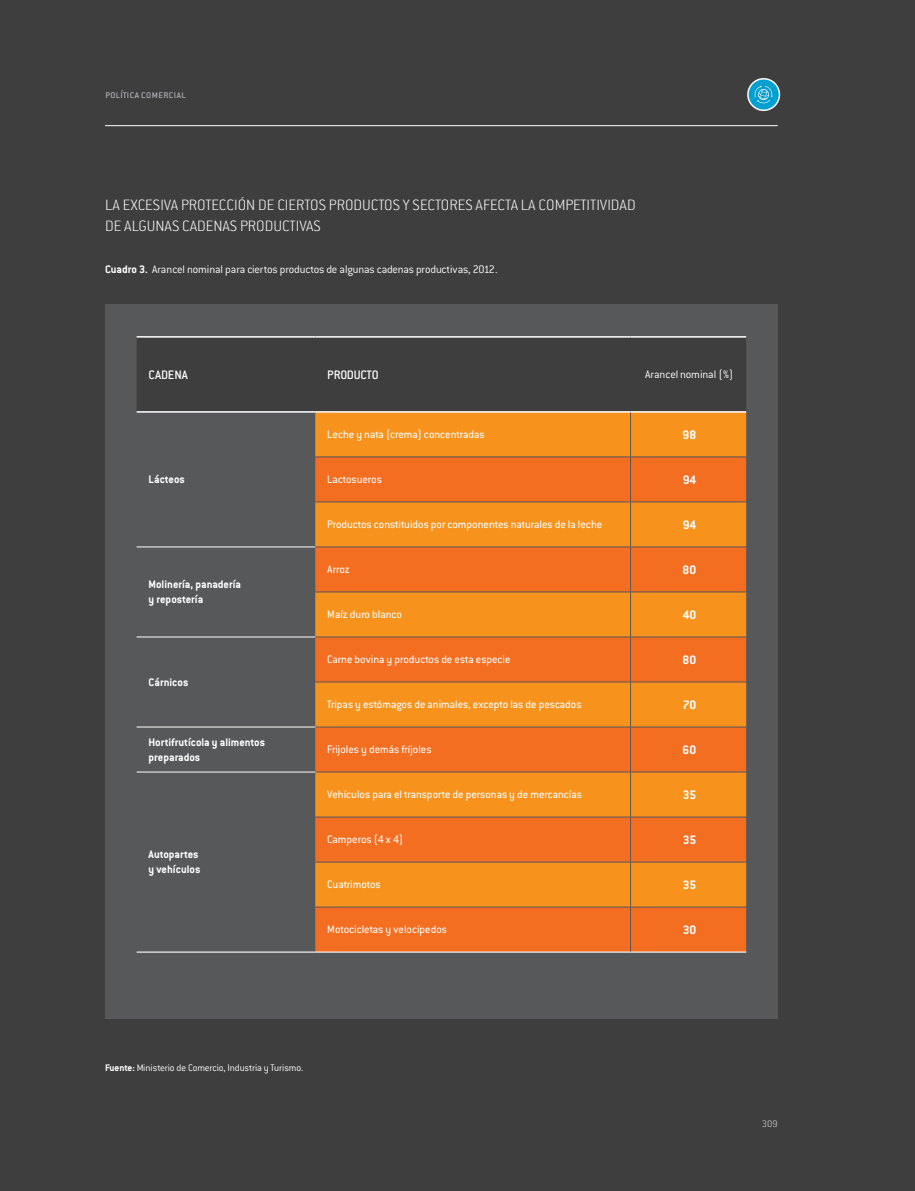
<style>
.page{position:relative;width:915px;height:1191px;background:#fff}
.page>*{position:absolute;margin:0;border:0;box-sizing:border-box;transform-origin:0 0}
.CPC_Entrada_grafico{font:200 16.5px/21px "Conduit ITC Std";color:#fff}
.t1{font:700 13.5px "Conduit ITC Std";letter-spacing:-.005em;color:#fff}
.CPC_Parrafo_1{font:500 13.5px "Conduit ITC Std";letter-spacing:-.015em;color:#fff}
.t2{font:12px "Conduit ITC Std";color:#fff}
.t3{font:700 12px/15px "Conduit ITC Std";color:#fff}
.CPC_Titulo_grafico{font:300 12px "Conduit ITC Std";letter-spacing:-.02em;color:#fff}
.t4{font:300 12px "Conduit ITC Std";letter-spacing:-.02em;color:#bcbdc0}
.CPC_Fuente_grafico{font:300 10.5px "Conduit ITC Std";letter-spacing:-.005em;color:#fff}
.t5{font:300 10.5px "Conduit ITC Std";color:#bcbdc0}
.s1{font-weight:700}
</style>
<div class="page">
<div style="left:0;top:0;width:914px;height:1191px;background:#3e3e3f"></div>
<hr style="left:105px;top:125px;width:672px;height:1px;background:#fff">
<div style="left:744px;top:77px;width:37px;height:36px;background:#231f20;opacity:.25"></div>
<svg style="left:754px;top:86px;width:18px;height:17px"></svg>
<div style="left:105px;top:304px;width:672px;height:714px;background:#57585a"></div>
<div style="left:136px;top:337px;width:610px;height:75px;background:#3e3e3f"></div>
<div style="left:315px;top:412px;width:431px;height:495px;background:#f7931d"></div>
<div style="left:315px;top:457px;width:431px;height:45px;background:#f36e21"></div>
<div style="left:315px;top:547px;width:431px;height:45px;background:#f36e21"></div>
<div style="left:315px;top:637px;width:431px;height:45px;background:#f36e21"></div>
<div style="left:315px;top:727px;width:431px;height:45px;background:#f36e21"></div>
<div style="left:315px;top:817px;width:431px;height:45px;background:#f36e21"></div>
<div style="left:315px;top:907px;width:431px;height:45px;background:#f36e21"></div>
<hr style="left:136px;top:951px;width:179px;height:1px;background:#fff">
<hr style="left:315px;top:951px;width:315px;height:1px;background:#fff">
<hr style="left:630px;top:951px;width:115px;height:1px;background:#fff">
<hr style="left:136px;top:336px;width:179px;height:2px;background:#fff">
<hr style="left:315px;top:336px;width:315px;height:2px;background:#fff">
<hr style="left:630px;top:336px;width:115px;height:2px;background:#fff">
<hr style="left:136px;top:411px;width:179px;height:2px;background:#fff">
<hr style="left:315px;top:411px;width:315px;height:2px;background:#fff">
<hr style="left:630px;top:411px;width:115px;height:2px;background:#fff">
<hr style="left:630px;top:413px;width:1px;height:43px;background:#57585a">
<hr style="left:315px;top:456px;width:315px;height:1px;background:#57585a">
<hr style="left:630px;top:456px;width:115px;height:1px;background:#57585a">
<hr style="left:630px;top:457px;width:1px;height:44px;background:#57585a">
<hr style="left:315px;top:501px;width:315px;height:1px;background:#57585a">
<hr style="left:630px;top:501px;width:115px;height:1px;background:#57585a">
<hr style="left:630px;top:502px;width:1px;height:44px;background:#57585a">
<hr style="left:315px;top:546px;width:315px;height:1px;background:#57585a">
<hr style="left:630px;top:546px;width:115px;height:1px;background:#57585a">
<hr style="left:630px;top:547px;width:1px;height:44px;background:#57585a">
<hr style="left:315px;top:591px;width:315px;height:1px;background:#57585a">
<hr style="left:630px;top:591px;width:115px;height:1px;background:#57585a">
<hr style="left:630px;top:592px;width:1px;height:44px;background:#57585a">
<hr style="left:315px;top:636px;width:315px;height:1px;background:#57585a">
<hr style="left:630px;top:636px;width:115px;height:1px;background:#57585a">
<hr style="left:630px;top:637px;width:1px;height:44px;background:#57585a">
<hr style="left:315px;top:681px;width:315px;height:1px;background:#57585a">
<hr style="left:630px;top:681px;width:115px;height:1px;background:#57585a">
<hr style="left:630px;top:682px;width:1px;height:44px;background:#57585a">
<hr style="left:315px;top:726px;width:315px;height:1px;background:#57585a">
<hr style="left:630px;top:726px;width:115px;height:1px;background:#57585a">
<hr style="left:630px;top:727px;width:1px;height:44px;background:#57585a">
<hr style="left:315px;top:771px;width:315px;height:1px;background:#57585a">
<hr style="left:630px;top:771px;width:115px;height:1px;background:#57585a">
<hr style="left:630px;top:772px;width:1px;height:44px;background:#57585a">
<hr style="left:315px;top:816px;width:315px;height:1px;background:#57585a">
<hr style="left:630px;top:816px;width:115px;height:1px;background:#57585a">
<hr style="left:630px;top:817px;width:1px;height:44px;background:#57585a">
<hr style="left:315px;top:861px;width:315px;height:1px;background:#57585a">
<hr style="left:630px;top:861px;width:115px;height:1px;background:#57585a">
<hr style="left:630px;top:862px;width:1px;height:44px;background:#57585a">
<hr style="left:315px;top:906px;width:315px;height:1px;background:#57585a">
<hr style="left:630px;top:906px;width:115px;height:1px;background:#57585a">
<hr style="left:630px;top:907px;width:1px;height:44px;background:#57585a">
<hr style="left:136px;top:546px;width:179px;height:1px;background:#fff">
<hr style="left:136px;top:636px;width:179px;height:1px;background:#fff">
<hr style="left:136px;top:726px;width:179px;height:1px;background:#fff">
<hr style="left:136px;top:771px;width:179px;height:1px;background:#fff">
<p class="t4" style="left:105px;top:87px;width:82px">política comercial</p>
<p class="CPC_Entrada_grafico" style="left:105px;top:194px;width:532px">LA EXCESIVA PROTECCIÓN DE CIERTOS PRODUCTOS Y SECTORES AFECTA LA COMPETITIVIDAD<br>DE ALGUNAS CADENAS PRODUCTIVAS</p>
<p class="CPC_Titulo_grafico" style="left:105px;top:262px;width:394px"><span class="s1">Cuadro 3.</span> Arancel nominal para ciertos productos de algunas cadenas productivas, 2012.</p>
<p class="CPC_Parrafo_1" style="left:148px;top:366px;width:41px">CADENA</p>
<p class="CPC_Parrafo_1" style="left:327px;top:366px;width:53px">PRODUCTO</p>
<p class="CPC_Titulo_grafico" style="left:645px;top:367px;width:90px">Arancel nominal (%)</p>
<p class="t3" style="left:148px;top:471px;width:38px">Lácteos</p>
<p class="t3" style="left:148px;top:576px;width:94px">Molinería, panadería y repostería</p>
<p class="t3" style="left:148px;top:674px;width:41px">Cárnicos</p>
<p class="t2" style="left:327px;top:427px;width:159px">Leche y nata (crema) concentradas</p>
<p class="t1" style="left:682px;top:426px;width:15px">98</p>
<p class="t2" style="left:327px;top:472px;width:56px">Lactosueros</p>
<p class="t1" style="left:682px;top:471px;width:15px">94</p>
<p class="t2" style="left:327px;top:517px;width:276px">Productos constituidos por componentes naturales de la leche</p>
<p class="t1" style="left:682px;top:516px;width:15px">94</p>
<p class="t2" style="left:327px;top:562px;width:24px">Arroz</p>
<p class="t1" style="left:682px;top:561px;width:15px">80</p>
<p class="t2" style="left:327px;top:607px;width:76px">Maíz duro blanco</p>
<p class="t1" style="left:682px;top:606px;width:15px">40</p>
<p class="t2" style="left:327px;top:652px;width:185px">Carne bovina y productos de esta especie</p>
<p class="t1" style="left:682px;top:651px;width:15px">80</p>
<p class="t2" style="left:327px;top:697px;width:256px">Tripas y estómagos de animales, excepto las de pescados</p>
<p class="t1" style="left:682px;top:696px;width:15px">70</p>
<p class="t3" style="left:148px;top:734px;width:118px">Hortifrutícola y alimentos preparados</p>
<p class="t2" style="left:327px;top:742px;width:106px">Frijoles y demás fríjoles</p>
<p class="t1" style="left:682px;top:741px;width:15px">60</p>
<p class="t3" style="left:148px;top:846px;width:53px">Autopartes y vehículos</p>
<p class="t2" style="left:327px;top:787px;width:256px">Vehículos para el transporte de personas y de mercancías</p>
<p class="t1" style="left:682px;top:786px;width:15px">35</p>
<p class="t2" style="left:327px;top:832px;width:77px">Camperos (4 x 4)</p>
<p class="t1" style="left:682px;top:831px;width:15px">35</p>
<p class="t2" style="left:327px;top:877px;width:55px">Cuatrimotos</p>
<p class="t1" style="left:682px;top:876px;width:15px">35</p>
<p class="t2" style="left:327px;top:922px;width:121px">Motocicletas y velocípedos</p>
<p class="t1" style="left:682px;top:921px;width:15px">30</p>
<p class="CPC_Fuente_grafico" style="left:105px;top:1061px;width:199px"><span class="s1">Fuente:</span> Ministerio de Comercio, Industria y Turismo.</p>
<p class="t5" style="left:761px;top:1117px;width:17px">309</p>
</div>
